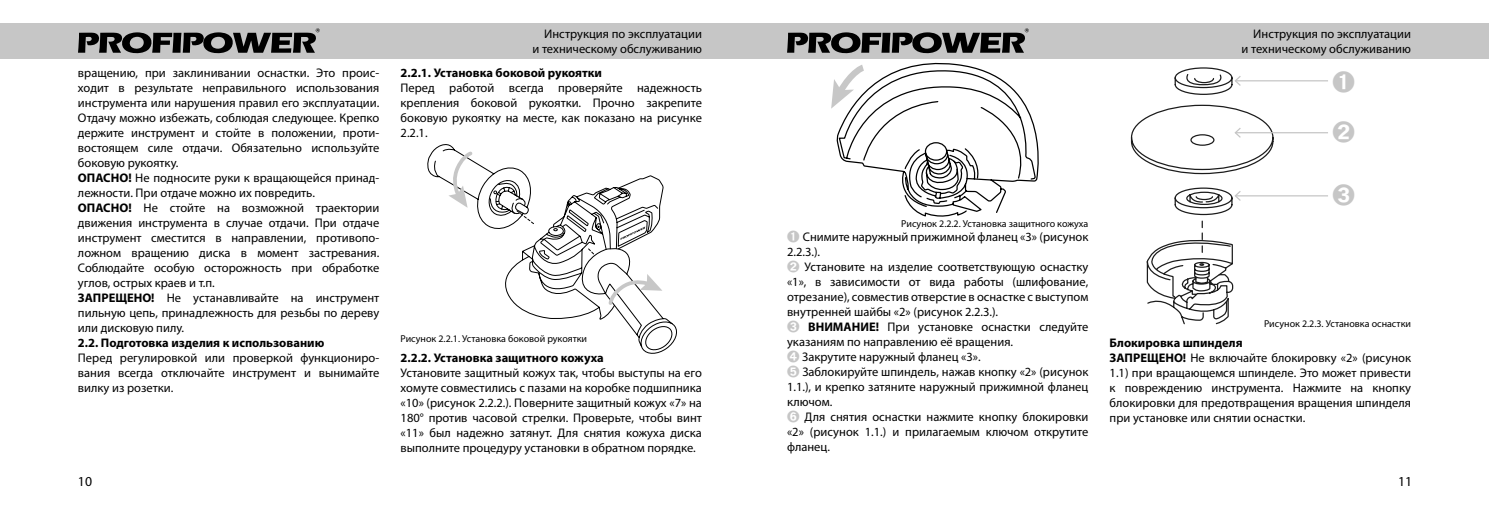
<style>
.page{position:relative;width:1489px;height:514px;background:#fff}
.page>*{position:absolute;margin:0;border:0;box-sizing:border-box;transform-origin:0 0}
.t1{font:22.5px "MS P Gothic";color:#c6c6c6}
.t2{font:13.75px "Myriad Pro";color:#000}
.t3{font:12.5px/15px "Myriad Pro";color:#000}
.t4{font:700 12.5px "Myriad Pro";color:#000}
.t5{font:10px "Myriad Pro";color:#000}
.s1{font-weight:700}
.s2{font-family:"MS P Gothic";color:#c6c6c6}
</style>
<div class="page">
<div style="left:744px;top:23px;width:744px;height:35px;background:#c6c6c6"></div>
<div style="left:0;top:23px;width:744px;height:35px;background:#c6c6c6"></div>
<svg style="left:787px;top:32px;width:48px;height:21px"></svg>
<svg style="left:78px;top:28px;width:242px;height:25px"></svg>
<svg style="left:427px;top:144px;width:250px;height:210px"></svg>
<svg style="left:448px;top:148px;width:27px;height:60px"></svg>
<svg style="left:497px;top:146px;width:167px;height:174px"></svg>
<svg style="left:835px;top:28px;width:214px;height:189px"></svg>
<svg style="left:831px;top:61px;width:38px;height:48px"></svg>
<svg style="left:1130px;top:67px;width:143px;height:258px"></svg>
<hr style="left:1235px;top:80px;width:92px;height:1px;background:#c6c6c6">
<svg style="left:1233px;top:74px;width:8px;height:13px"></svg>
<hr style="left:1235px;top:132px;width:92px;height:1px;background:#c6c6c6">
<svg style="left:1233px;top:126px;width:8px;height:13px"></svg>
<hr style="left:1235px;top:195px;width:92px;height:1px;background:#c6c6c6">
<svg style="left:1233px;top:189px;width:8px;height:13px"></svg>
<p class="t3" style="left:78px;top:65px;width:303px">вращению, при заклинивании оснастки. Это проис&shy;ходит в результате неправильного использования инструмента или нарушения правил его эксплуатации.<br>Отдачу можно избежать, соблюдая следующее. Крепко держите инструмент и стойте в положении, проти&shy;востоящем силе отдачи. Обязательно используйте боковую рукоятку.<br><span class="s1">ОПАСНО!</span> Не подносите руки к вращающейся принад&shy;лежности. При отдаче можно их повредить.<br><span class="s1">ОПАСНО!</span> Не стойте на возможной траектории движения инструмента в случае отдачи. При отдаче инструмент сместится в направлении, противопо&shy;ложном вращению диска в момент застревания.<br>Соблюдайте особую осторожность при обработке углов, острых краев и т.п.<br><span class="s1">ЗАПРЕЩЕНО!</span> Не устанавливайте на инструмент пильную цепь, принадлежность для резьбы по дереву или дисковую пилу.</p>
<p class="t4" style="left:78px;top:334px;width:248px">2.2. Подготовка изделия к использованию</p>
<p class="t3" style="left:78px;top:350px;width:303px;text-align:justify">Перед регулировкой или проверкой функциониро&shy;вания всегда отключайте инструмент и вынимайте вилку из розетки.</p>
<p class="t3" style="left:532px;top:26px;width:171px;text-align:right">Инструкция по эксплуатации<br>и техническому обслуживанию</p>
<p class="t4" style="left:400px;top:64px;width:203px">2.2.1. Установка боковой рукоятки</p>
<p class="t3" style="left:400px;top:80px;width:303px;text-align:justify">Перед работой всегда проверяйте надежность крепления боковой рукоятки. Прочно закрепите боковую рукоятку на месте, как показано на рисунке 2.2.1.</p>
<p class="t5" style="left:400px;top:333px;width:188px">Рисунок 2.2.1. Установка боковой рукоятки</p>
<p class="t4" style="left:400px;top:349px;width:205px">2.2.2. Установка защитного кожуха</p>
<p class="t3" style="left:400px;top:365px;width:303px;text-align:justify">Установите защитный кожух так, чтобы выступы на его хомуте совместились с пазами на коробке подшипника «10» (рисунок 2.2.2.). Поверните защитный кожух «7» на 180° против часовой стрелки. Проверьте, чтобы винт «11» был надежно затянут. Для снятия кожуха диска выполните процедуру установки в обратном порядке.</p>
<p class="t5" style="left:901px;top:217px;width:188px">Рисунок 2.2.2. Установка защитного кожуха</p>
<p class="t3" style="left:787px;top:229px;width:303px"><span class="s2">➊</span> Снимите наружный прижимной фланец «3» (рисунок 2.2.3.).<br><span class="s2">➋</span> Установите на изделие соответствующую оснастку «1», в зависимости от вида работы (шлифование, отрезание), совместив отверстие в оснастке с выступом внутренней шайбы «2» (рисунок 2.2.3.).<br><span class="s2">➌</span> <span class="s1">ВНИМАНИЕ!</span> При установке оснастки следуйте указаниям по направлению её вращения.<br><span class="s2">➍</span> Закрутите наружный фланец «3».<br><span class="s2">➎</span> Заблокируйте шпиндель, нажав кнопку «2» (рисунок 1.1.), и крепко затяните наружный прижимной фланец ключом.<br><span class="s2">➏</span> Для снятия оснастки нажмите кнопку блокировки «2» (рисунок 1.1.) и прилагаемым ключом открутите фланец.</p>
<p class="t3" style="left:1241px;top:26px;width:171px;text-align:right">Инструкция по эксплуатации<br>и техническому обслуживанию</p>
<h1 class="t1" style="left:1332px;top:70px;width:24px">➊</h1>
<h1 class="t1" style="left:1332px;top:121px;width:24px">➋</h1>
<h1 class="t1" style="left:1332px;top:184px;width:24px">➌</h1>
<p class="t5" style="left:1263px;top:317px;width:148px">Рисунок 2.2.3. Установка оснастки</p>
<p class="t3" style="left:1109px;top:335px;width:303px"><span class="s1">Блокировка шпинделя<br>ЗАПРЕЩЕНО!</span> Не включайте блокировку «2» (рисунок 1.1) при вращающемся шпинделе. Это может привести к повреждению инструмента. Нажмите на кнопку блокировки для предотвращения вращения шпинделя при установке или снятии оснастки.</p>
<p class="t2" style="left:78px;top:473px;width:16px">10</p>
<p class="t2" style="left:1397px;top:473px;width:16px">11</p>
</div>
